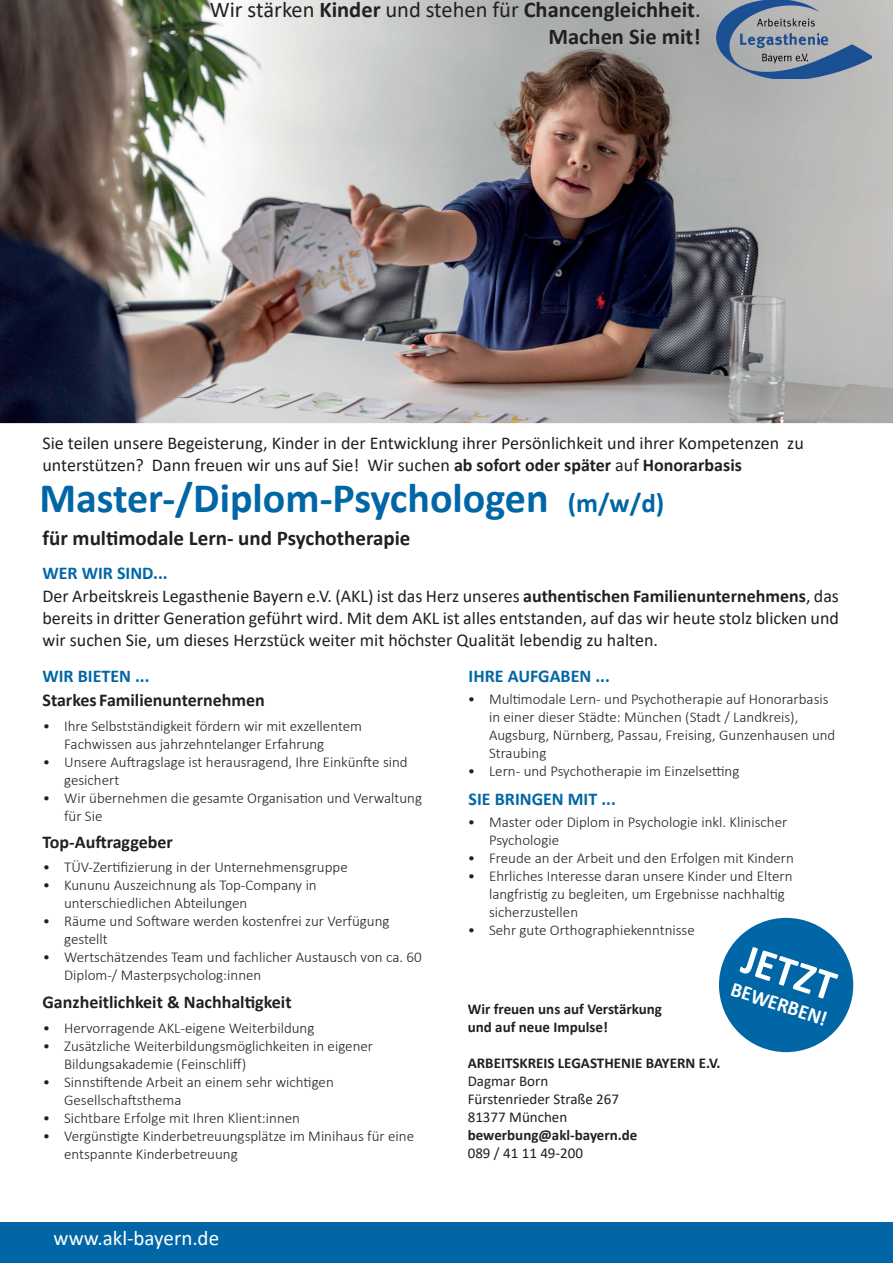
<style>
.page{position:relative;width:893px;height:1263px;background:#fff}
.page>*{position:absolute;margin:0;border:0;box-sizing:border-box;transform-origin:0 0}
.t1{font:700 43.5px "Calibri";color:#fff;scale:.95 1}
.t2{font:700 42px "Calibri";color:#0166a5}
.t3{font:700 22.5px/27px "Calibri";color:#231f20;text-align:right}
.t4{font:700 21px "Calibri";color:#231f20}
.t5{font:21px "Calibri";color:#fff}
.t6{font:700 21px "Calibri";color:#fff;scale:.95 1}
.t7{font:18px/21.6px "Calibri";color:#231f20}
.t8{font:700 18px "Calibri";color:#231f20}
.t9{font:700 18px "Calibri";color:#0166a5}
.t10{font:300 15px/18px "Calibri";color:#231f20}
.t11{font:700 15px/18px "Calibri";color:#231f20}
.t12{font:15px/18px "Calibri";color:#231f20}
.s1{font-weight:400}
.s2{font-weight:700}
.s3{font-size:27px}
.s4{font-weight:700;color:#0166a5}
</style>
<div class="page">
<img style="left:0;top:0;width:893px;height:423px">
<div style="left:0;top:1222px;width:893px;height:41px;background:#0166a5"></div>
<div style="left:719px;top:918px;width:134px;height:134px;background:#0166a5;border-radius:50%"></div>
<img style="left:716px;top:0;width:156px;height:79px">
<h3 class="t3" style="left:210px;top:-4px;width:492px"><span class="s1">Wir stärken</span> Kinder <span class="s1">und stehen für</span> Chancengleichheit<span class="s1">.<br></span>Machen Sie mit!</h3>
<p class="t7" style="left:43px;top:432px;width:763px">Sie teilen unsere Begeisterung, Kinder in der Entwicklung ihrer Persönlichkeit und ihrer Kompetenzen zu unterstützen? Dann freuen wir uns auf Sie! Wir suchen <span class="s2">ab sofort oder später</span> auf <span class="s2">Honorarbasis</span></p>
<h2 class="t2" style="left:39px;top:468px;width:626px">Master-/Diplom-Psychologen <span class="s3">(m/w/d)</span></h2>
<h3 class="t4" style="left:43px;top:523px;width:369px">für multimodale Lern- und Psychotherapie</h3>
<p class="t7" style="left:43px;top:561px;width:798px;line-height:23.4px"><span class="s4">WER WIR SIND...<br></span>Der Arbeitskreis Legasthenie Bayern e.V. (AKL) ist das Herz unseres <span class="s2">authentischen Familienunternehmens</span>, das</p>
<p class="t7" style="left:43px;top:607px;width:798px">bereits in dritter Generation geführt wird. Mit dem AKL ist alles entstanden, auf das wir heute stolz blicken und wir suchen Sie, um dieses Herzstück weiter mit höchster Qualität lebendig zu halten.</p>
<p class="t9" style="left:43px;top:663px;width:109px">WIR BIETEN ...</p>
<p class="t9" style="left:469px;top:663px;width:143px">IHRE AUFGABEN ...</p>
<p class="t8" style="left:43px;top:688px;width:224px">Starkes Familienunternehmen</p>
<p class="t10" style="left:64px;top:717px;width:299px;text-indent:-21px">• Ihre Selbstständigkeit fördern wir mit exzellentem<br>Fachwissen aus jahrzehntelanger Erfahrung</p>
<p class="t10" style="left:64px;top:753px;width:345px;text-indent:-21px">• Unsere Auftragslage ist herausragend, Ihre Einkünfte sind gesichert</p>
<p class="t10" style="left:64px;top:789px;width:359px;text-indent:-21px">• Wir übernehmen die gesamte Organisation und Verwaltung für Sie</p>
<p class="t8" style="left:43px;top:829px;width:132px">Top-Auftraggeber</p>
<p class="t10" style="left:43px;top:858px;width:306px">• TÜV-Zertifizierung in der Unternehmensgruppe</p>
<p class="t10" style="left:64px;top:876px;width:254px;text-indent:-21px">• Kununu Auszeichnung als Top-Company in unterschiedlichen Abteilungen</p>
<p class="t10" style="left:64px;top:912px;width:327px;text-indent:-21px">• Räume und Software werden kostenfrei zur Verfügung gestellt</p>
<p class="t10" style="left:64px;top:948px;width:359px;text-indent:-21px">• Wertschätzendes Team und fachlicher Austausch von ca. 60<br>Diplom-/ Masterpsycholog:innen</p>
<p class="t8" style="left:43px;top:990px;width:251px">Ganzheitlichkeit &amp; Nachhaltigkeit</p>
<p class="t10" style="left:43px;top:1019px;width:273px">• Hervorragende AKL-eigene Weiterbildung</p>
<p class="t10" style="left:64px;top:1037px;width:310px;text-indent:-21px">• Zusätzliche Weiterbildungsmöglichkeiten in eigener<br>Bildungsakademie (Feinschliff)</p>
<p class="t10" style="left:64px;top:1073px;width:271px;text-indent:-21px">• Sinnstiftende Arbeit an einem sehr wichtigen<br>Gesellschaftsthema</p>
<p class="t10" style="left:43px;top:1109px;width:259px">• Sichtbare Erfolge mit Ihren Klient:innen</p>
<p class="t10" style="left:64px;top:1127px;width:351px;text-indent:-21px">• Vergünstigte Kinderbetreuungsplätze im Minihaus für eine entspannte Kinderbetreuung</p>
<h3 class="t5" style="left:54px;top:1223px;width:167px">www.akl-bayern.de</h3>
<p class="t10" style="left:489px;top:690px;width:348px;text-indent:-21px">• Multimodale Lern- und Psychotherapie auf Honorarbasis in einer dieser Städte: München (Stadt / Landkreis), Augsburg, Nürnberg, Passau, Freising, Gunzenhausen und Straubing</p>
<p class="t10" style="left:468px;top:762px;width:273px">• Lern- und Psychotherapie im Einzelsetting</p>
<p class="t9" style="left:469px;top:786px;width:149px">SIE BRINGEN MIT ...</p>
<p class="t10" style="left:489px;top:812px;width:300px;text-indent:-21px">• Master oder Diplom in Psychologie inkl. Klinischer<br>Psychologie</p>
<p class="t10" style="left:468px;top:848px;width:328px">• Freude an der Arbeit und den Erfolgen mit Kindern</p>
<p class="t10" style="left:489px;top:866px;width:305px;text-indent:-21px">• Ehrliches Interesse daran unsere Kinder und Eltern langfristig zu begleiten, um Ergebnisse nachhaltig sicherzustellen</p>
<p class="t10" style="left:468px;top:920px;width:229px">• Sehr gute Orthographiekenntnisse</p>
<p class="t11" style="left:468px;top:999px;width:196px">Wir freuen uns auf Verstärkung und auf neue Impulse!</p>
<p class="t11" style="left:468px;top:1053px;width:254px">ARBEITSKREIS LEGASTHENIE BAYERN E.V.</p>
<p class="t12" style="left:468px;top:1071px;width:153px">Dagmar Born<br>Fürstenrieder Straße 267<br>81377 München</p>
<p class="t11" style="left:468px;top:1125px;width:171px">bewerbung@akl-bayern.de</p>
<p class="t12" style="left:468px;top:1143px;width:117px">089 / 41 11 49-200</p>
<h1 class="t1" style="left:753px;top:928px;width:102px;rotate:18deg">JETZT</h1>
<h3 class="t6" style="left:736px;top:974px;width:106px;rotate:18deg">BEWERBEN!</h3>
</div>
